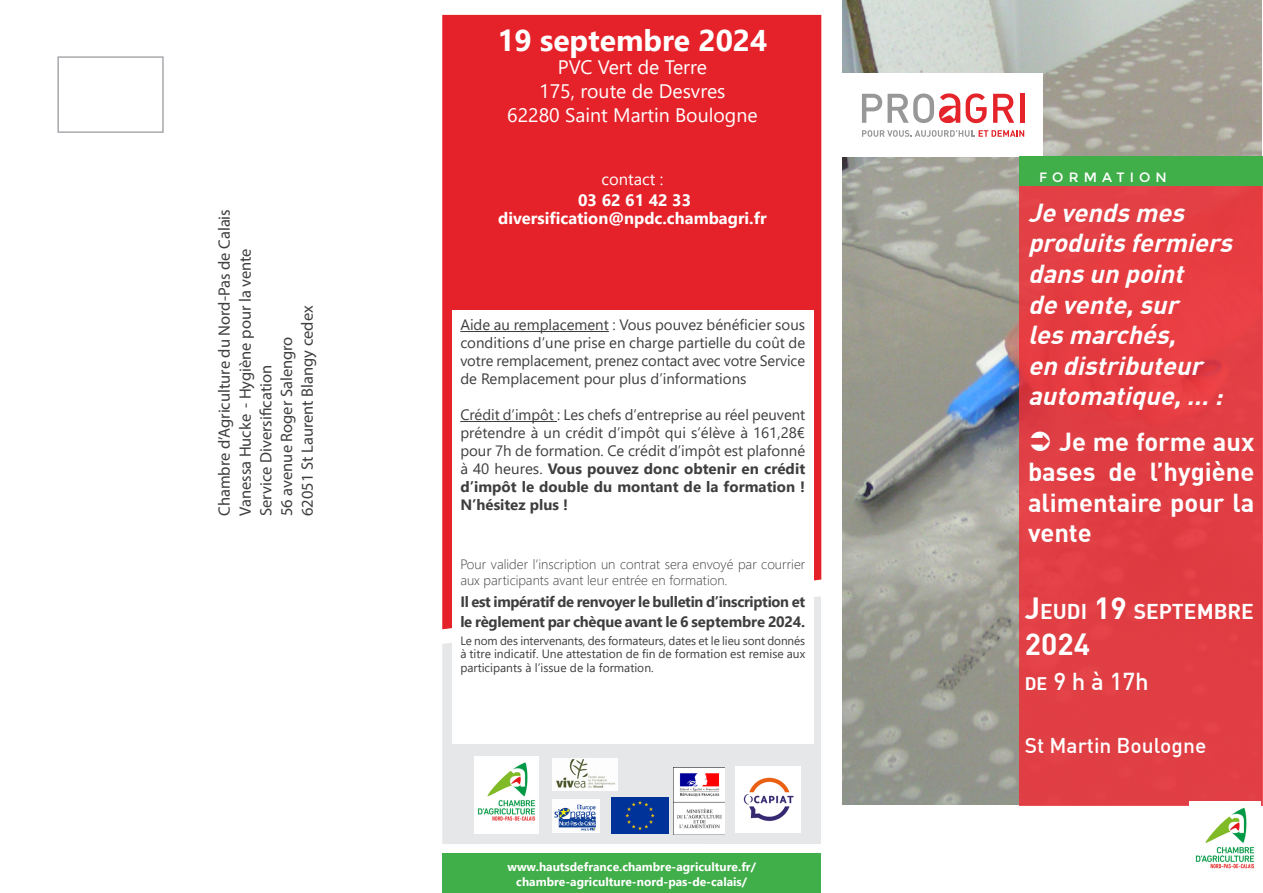
<style>
.page{position:relative;width:1263px;height:893px;background:#fff}
.page>*{position:absolute;margin:0;border:0;box-sizing:border-box;transform-origin:0 0}
.t1{font:700 30px "Segoe UI";color:#fff}
.t2{font:700 30px "DIN";color:#fff}
.t3{font:italic 700 25.5px/30.6px "DIN";color:#fff}
.t4{font:700 25.5px/30.6px "DIN";color:#fff;text-align:justify}
.t5{font:500 24px "DIN";color:#fff}
.t6{font:700 21px "DIN";color:#fff}
.t7{font:500 21px "DIN";color:#fff}
.t8{font:19.5px "Segoe UI";color:#fff}
.t9{font:16.5px "Myriad Pro";color:#3e3e3f}
.t10{font:700 16.5px "Segoe UI";color:#fff}
.t11{font:16.5px "Segoe UI";color:#fff}
.t12{font:15px/18px "Segoe UI";color:#3e3e3f;text-align:justify}
.t13{font:700 15px/19.8px "Segoe UI";letter-spacing:-.02em;color:#3e3e3f}
.t14{font:300 13.5px/16.2px "Segoe UI";color:#3e3e3f}
.t15{font:13.5px "Montserrat";letter-spacing:.38em;color:#fff}
.t16{font:12px/13.5px "Segoe UI";color:#3e3e3f;text-align:justify}
.t17{font:700 12px "Segoe UI";color:#fff}
.s1{font-weight:700}
.s2{font-size:30px}
.s3{font-weight:700;font-size:17.85px}
</style>
<div class="page">
<img style="left:842px;top:0;width:420px;height:805px">
<div style="left:57px;top:56px;width:107px;height:77px;border:2px solid #a8a9ad"></div>
<div style="left:1019px;top:182px;width:244px;height:623px;background:#e13e44"></div>
<div style="left:830px;top:73px;width:212px;height:84px;background:#fff"></div>
<div style="left:1019px;top:157px;width:244px;height:29px;background:#40ae49"></div>
<svg style="left:862px;top:130px;width:162px;height:7px"></svg>
<svg style="left:993px;top:94px;width:21px;height:29px"></svg>
<hr style="left:1020px;top:94px;width:4px;height:29px;background:#e5232a">
<svg style="left:862px;top:93px;width:125px;height:30px"></svg>
<div style="left:442px;top:853px;width:379px;height:40px;background:#40ae49"></div>
<div style="left:442px;top:629px;width:379px;height:215px;background:#e6e7e9"></div>
<div style="left:442px;top:15px;width:379px;height:614px;background:#e5222a"></div>
<div style="left:452px;top:311px;width:362px;height:433px;background:#fff"></div>
<hr style="left:460px;top:331px;width:149px;height:1px;background:#3e3e3f">
<hr style="left:460px;top:421px;width:97px;height:1px;background:#3e3e3f">
<img style="left:1189px;top:802px;width:71px;height:67px">
<div style="left:553px;top:799px;width:47px;height:34px;background:#fff"></div>
<img style="left:554px;top:804px;width:42px;height:27px">
<img style="left:612px;top:798px;width:56px;height:35px">
<div style="left:475px;top:756px;width:64px;height:77px;background:#fff"></div>
<img style="left:477px;top:762px;width:59px;height:59px">
<img style="left:553px;top:758px;width:64px;height:32px">
<img style="left:674px;top:767px;width:51px;height:67px">
<img style="left:736px;top:767px;width:64px;height:65px">
<p class="t9" style="left:214px;top:516px;width:308px;rotate:-90deg">Chambre d’Agriculture du Nord-Pas de Calais</p>
<p class="t9" style="left:235px;top:516px;width:269px;rotate:-90deg">Vanessa Hucke - Hygiène pour la vente</p>
<p class="t9" style="left:256px;top:516px;width:153px;rotate:-90deg">Service Diversification</p>
<p class="t9" style="left:297px;top:516px;width:212px;rotate:-90deg">62051 St Laurent Blangy cedex</p>
<p class="t9" style="left:276px;top:516px;width:181px;rotate:-90deg">56 avenue Roger Salengro</p>
<p class="t1" style="left:497px;top:12px;width:272px">19 septembre 2024</p>
<p class="t8" style="left:558px;top:49px;width:151px">PVC Vert de Terre</p>
<p class="t8" style="left:539px;top:73px;width:188px">175, route de Desvres</p>
<p class="t8" style="left:507px;top:96px;width:252px">62280 Saint Martin Boulogne</p>
<p class="t11" style="left:601px;top:163px;width:63px">contact :</p>
<p class="t10" style="left:578px;top:185px;width:115px">03 62 61 42 33</p>
<p class="t10" style="left:498px;top:202px;width:270px">diversification@npdc.chambagri.fr</p>
<p class="t12" style="left:460px;top:315px;width:346px">Aide au remplacement : Vous pouvez bénéficier sous conditions d’une prise en charge partielle du coût de votre remplacement, prenez contact avec votre Service de Remplacement pour plus d’informations</p>
<p class="t12" style="left:460px;top:405px;width:346px">Crédit d’impôt : Les chefs d’entreprise au réel peuvent prétendre à un crédit d’impôt qui s’élève à 161,28€ pour 7h de formation. Ce crédit d’impôt est plafonné à 40 heures. <span class="s1">Vous pouvez donc obtenir en crédit d’impôt le double du montant de la formation !<br>N’hésitez plus !</span></p>
<p class="t14" style="left:460px;top:554px;width:347px">Pour valider l’inscription un contrat sera envoyé par courrier aux participants avant leur entrée en formation.</p>
<p class="t13" style="left:460px;top:591px;width:346px">Il est impératif de renvoyer le bulletin d’inscription et le règlement par chèque avant le 6 septembre 2024.</p>
<p class="t16" style="left:460px;top:632px;width:346px">Le nom des intervenants, des formateurs, dates et le lieu sont donnés à titre indicatif. Une attestation de fin de formation est remise aux participants à l’issue de la formation.</p>
<p class="t17" style="left:507px;top:856px;width:250px">www.hautsdefrance.chambre-agriculture.fr/</p>
<p class="t17" style="left:516px;top:870px;width:232px">chambre-agriculture-nord-pas-de-calais/</p>
<p class="t15" style="left:1039px;top:169px;width:129px">FORMATION</p>
<p class="t3" style="left:1028px;top:196px;width:213px">Je vendsmes produitsfermiers dansun point<br>de vente,sur lesmarchés,<br>en distributeur automatique,… :</p>
<p class="t4" style="left:1028px;top:425px;width:228px;text-indent:31px">Je me forme aux bases de l’hygiène alimentaire pour la vente</p>
<p class="t6" style="left:1025px;top:598px;width:231px"><span class="s2">J</span>EUDI <span class="s2">19</span> SEPTEMBRE</p>
<p class="t2" style="left:1025px;top:625px;width:67px">2024</p>
<p class="t5" style="left:1025px;top:666px;width:126px"><span class="s3">DE</span> 9 h à 17h</p>
<p class="t7" style="left:1025px;top:732px;width:183px">St Martin Boulogne</p>
</div>
